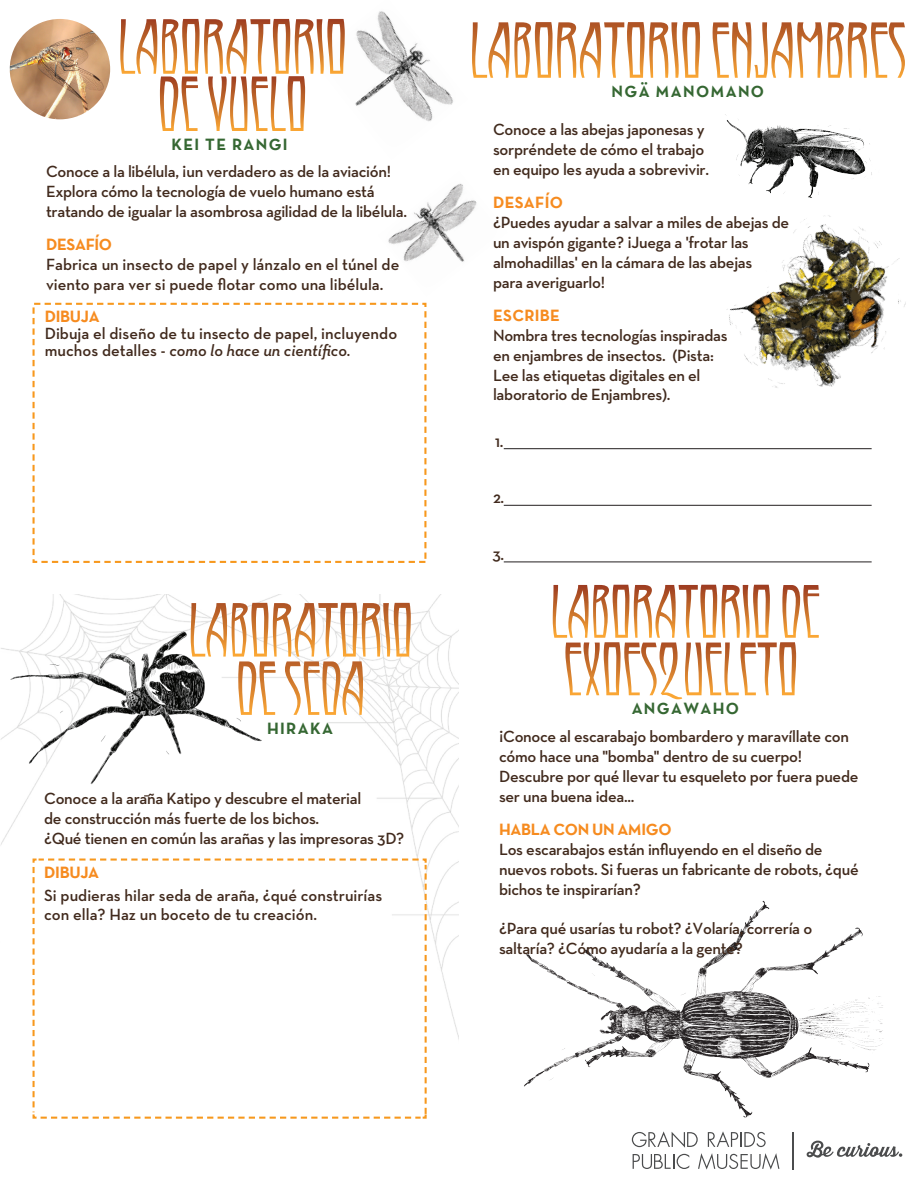
<style>
.page{position:relative;width:918px;height:1188px;background:#fff}
.page>*{position:absolute;margin:0;border:0;box-sizing:border-box;transform-origin:0 0}
.t1{font:600 16.5px/19.8px "Neutra Text";letter-spacing:-.02em;color:#412a1d}
.t2{font:600 16.5px/19.5px "Neutra Text";color:#412a1d}
.t3{font:16.5px "Neutra Text TF Bold Alt";letter-spacing:.08em;color:#356732}
.t4{font:16.5px "Neutra Text TF Bold Alt";letter-spacing:-.02em;color:#f68b1f}
.t5{font:16.5px "Neutra Text TF Bold Alt";letter-spacing:.02em;color:#f68b1f}
.s1{font-style:italic}
</style>
<div class="page">
<img style="left:388px;top:183px;width:89px;height:79px">
<img style="left:726px;top:215px;width:180px;height:173px">
<img style="left:725px;top:114px;width:147px;height:84px">
<hr style="left:504px;top:448px;width:368px;height:1px;background:#231f20">
<hr style="left:504px;top:505px;width:368px;height:1px;background:#231f20">
<hr style="left:504px;top:562px;width:368px;height:1px;background:#231f20">
<img style="left:1px;top:594px;width:458px;height:446px">
<svg style="left:31px;top:857px;width:397px;height:262px"></svg>
<img style="left:0;top:601px;width:283px;height:189px">
<svg style="left:632px;top:1131px;width:147px;height:39px"></svg>
<hr style="left:792px;top:1132px;width:1px;height:38px;background:#4b4c4d">
<svg style="left:807px;top:1141px;width:95px;height:17px"></svg>
<img style="left:329px;top:11px;width:124px;height:111px">
<div style="left:33px;top:303px;width:393px;height:260px;border:2px dashed #f7981d"></div>
<img style="left:10px;top:19px;width:100px;height:100px;border-radius:50px">
<img style="left:524px;top:900px;width:359px;height:218px">
<svg style="left:120px;top:19px;width:225px;height:112px"></svg>
<svg style="left:472px;top:22px;width:228px;height:56px"></svg>
<svg style="left:713px;top:22px;width:192px;height:56px"></svg>
<svg style="left:191px;top:603px;width:220px;height:112px"></svg>
<svg style="left:553px;top:585px;width:266px;height:114px"></svg>
<p class="t3" style="left:171px;top:134px;width:118px">KEI TE RANGI</p>
<p class="t1" style="left:46px;top:161px;width:363px">Conoce a la libélula, ¡un verdadero as de la aviación!<br>Explora cómo la tecnología de vuelo humano está tratando de igualar la asombrosa agilidad de la libélula.</p>
<p class="t4" style="left:46px;top:234px;width:68px">DESAFÍO</p>
<p class="t2" style="left:46px;top:254px;width:355px">Fabrica un insecto de papel y lánzalo en el túnel de viento para ver si puede flotar como una libélula.</p>
<p class="t4" style="left:45px;top:306px;width:56px">DIBUJA</p>
<p class="t2" style="left:45px;top:325px;width:354px;line-height:16.8px">Dibuja el diseño de tu insecto de papel, incluyendo muchos detalles - <span class="s1">como lo hace un científico.</span></p>
<p class="t3" style="left:267px;top:718px;width:67px">HIRAKA</p>
<p class="t1" style="left:44px;top:789px;width:362px">Conoce a la araña Katipo y descubre el material<br>de construcción más fuerte de los bichos.<br>¿Qué tienen en común las arañas y las impresoras 3D?</p>
<p class="t4" style="left:44px;top:862px;width:56px">DIBUJA</p>
<p class="t2" style="left:44px;top:885px;width:340px">Si pudieras hilar seda de araña, ¿qué construirías con ella? Haz un boceto de tu creación.</p>
<p class="t3" style="left:612px;top:81px;width:154px">NGÄ MANOMANO</p>
<p class="t1" style="left:493px;top:119px;width:218px">Conoce a las abejas japonesas y sorpréndete de cómo el trabajo en equipo les ayuda a sobrevivir.</p>
<p class="t5" style="left:493px;top:193px;width:71px">DESAFÍO</p>
<p class="t1" style="left:493px;top:212px;width:298px">¿Puedes ayudar a salvar a miles de abejas de un avispón gigante? ¡Juega a 'frotar las almohadillas' en la cámara de las abejas<br>para averiguarlo!</p>
<p class="t5" style="left:493px;top:305px;width:69px">ESCRIBE</p>
<p class="t1" style="left:493px;top:325px;width:236px">Nombra tres tecnologías inspiradas en enjambres de insectos. (Pista:<br>Lee las etiquetas digitales en el laboratorio de Enjambres).</p>
<p class="t1" style="left:495px;top:431px;width:10px">1.</p>
<p class="t1" style="left:493px;top:488px;width:13px">2.</p>
<p class="t1" style="left:493px;top:544px;width:13px">3.</p>
<p class="t3" style="left:632px;top:698px;width:109px">ANGAWAHO</p>
<p class="t1" style="left:499px;top:726px;width:361px">¡Conoce al escarabajo bombardero y maravíllate con cómo hace una "bomba" dentro de su cuerpo!<br>Descubre por qué llevar tu esqueleto por fuera puede ser una buena idea...</p>
<p class="t4" style="left:499px;top:819px;width:174px">HABLA CON UN AMIGO</p>
<p class="t1" style="left:499px;top:839px;width:361px">Los escarabajos están influyendo en el diseño de nuevos robots. Si fueras un fabricante de robots, ¿qué bichos te inspirarían?</p>
<p class="t1" style="left:499px;top:918px;width:315px">¿Para qué usarías tu robot? ¿Volaría, correría o saltaría? ¿Cómo ayudaría a la gente?</p>
</div>
